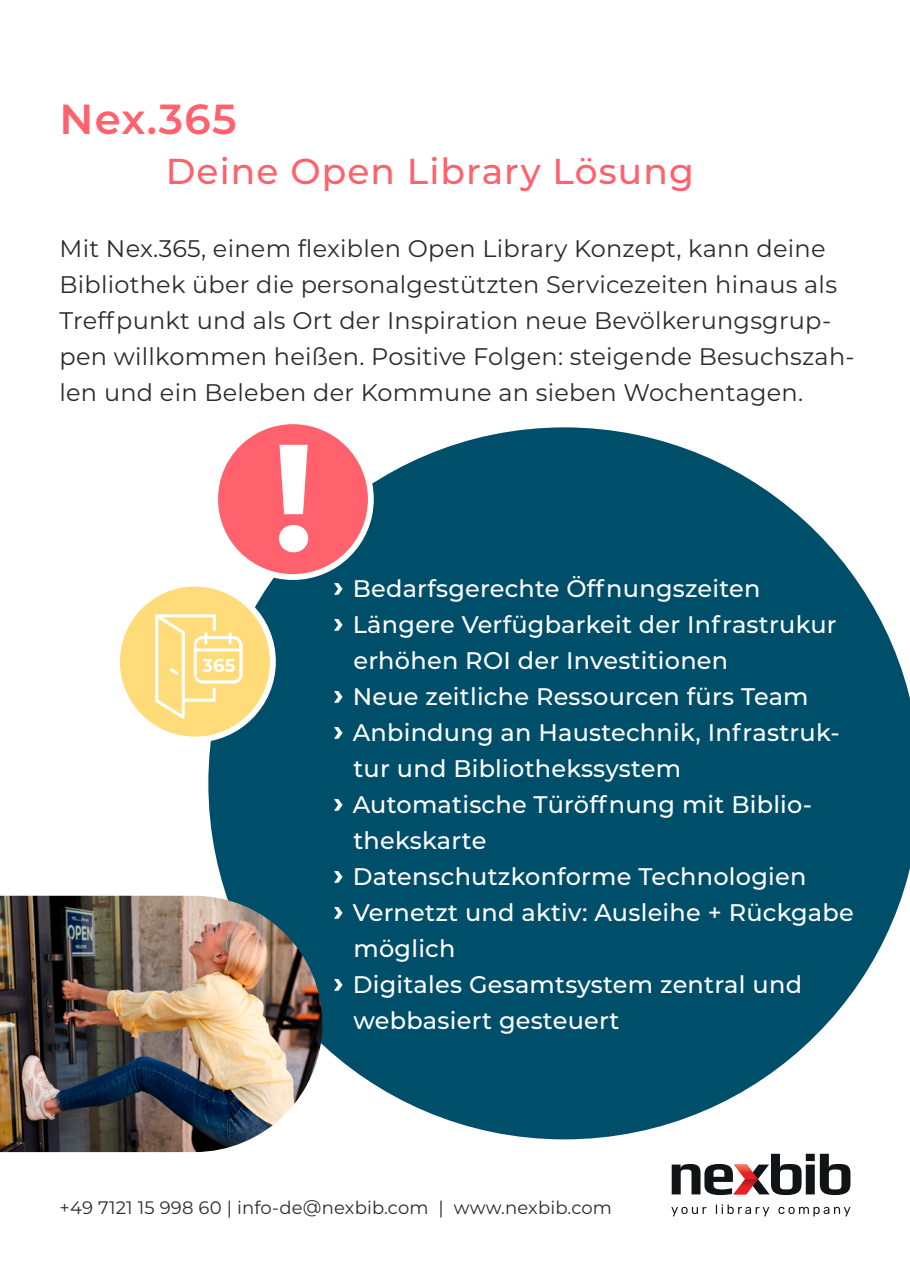
<style>
.page{position:relative;width:910px;height:1276px;background:#fff}
.page>*{position:absolute;margin:0;border:0;box-sizing:border-box;transform-origin:0 0}
.t1{font:700 151.8px "Montserrat";color:#fff}
.t2{font:600 42px "Montserrat";letter-spacing:.03em;color:#ff616d}
.t3{font:500 36px "Montserrat";letter-spacing:.03em;color:#ff616d}
.t4{font:500 24px "Montserrat";letter-spacing:.01em;color:#fff}
.t5{font:24px/36px "Montserrat";letter-spacing:.01em;color:#2b2b2b}
.t6{font:18px "Montserrat";letter-spacing:.01em;color:#2b2b2b}
.s1{font-weight:700;font-size:30px}
</style>
<div class="page">
<svg style="left:672px;top:1153px;width:178px;height:42px"></svg>
<svg style="left:671px;top:1204px;width:179px;height:12px"></svg>
<svg style="left:208px;top:427px;width:702px;height:712px;background:#25687f"></svg>
<div style="left:215px;top:421px;width:156px;height:156px;background:#ff616d;border-radius:50%"></div>
<div style="left:212px;top:418px;width:162px;height:162px;border:6px solid #fff;border-radius:50%"></div>
<img style="left:0;top:895px;width:322px;height:257px">
<div style="left:117px;top:583px;width:156px;height:156px;background:#ffdc79;border-radius:50%"></div>
<svg style="left:155px;top:614px;width:88px;height:105px"></svg>
<div style="left:114px;top:581px;width:162px;height:161px;border:6px solid #fff;border-radius:50%"></div>
<h2 class="t2" style="left:60px;top:90px;width:179px">Nex.365</h2>
<h3 class="t3" style="left:166px;top:146px;width:530px">Deine Open Library Lösung</h3>
<p class="t5" style="left:60px;top:229px;width:797px">Mit Nex.365, einem flexiblen Open Library Konzept, kann deine Bibliothek über die personalgestützten Servicezeiten hinaus als Treffpunkt und als Ort der Inspiration neue Bevölkerungsgrup&shy;pen willkommen heißen. Positive Folgen: steigende Besuchszah&shy;len und ein Beleben der Kommune an sieben Wochentagen.</p>
<h1 class="t1" style="left:272px;top:388px;width:45px">!</h1>
<p class="t4" style="left:333px;top:572px;width:429px"><span class="s1">›</span> Bedarfsgerechte Öffnungszeiten</p>
<p class="t4" style="left:333px;top:608px;width:505px"><span class="s1">›</span> Längere Verfügbarkeit der Infrastrukur</p>
<p class="t4" style="left:353px;top:644px;width:376px">erhöhen ROI der Investitionen</p>
<p class="t4" style="left:333px;top:680px;width:477px"><span class="s1">›</span> Neue zeitliche Ressourcen fürs Team</p>
<p class="t4" style="left:333px;top:716px;width:508px"><span class="s1">›</span> Anbindung an Haustechnik, Infrastruk-</p>
<p class="t4" style="left:353px;top:752px;width:329px">tur und Bibliothekssystem</p>
<p class="t4" style="left:333px;top:788px;width:480px"><span class="s1">›</span> Automatische Türöffnung mit Biblio-</p>
<p class="t4" style="left:353px;top:824px;width:134px">thekskarte</p>
<p class="t4" style="left:333px;top:860px;width:474px"><span class="s1">›</span> Datenschutzkonforme Technologien</p>
<p class="t4" style="left:333px;top:896px;width:522px"><span class="s1">›</span> Vernetzt und aktiv: Ausleihe + Rückgabe</p>
<p class="t4" style="left:353px;top:932px;width:103px">möglich</p>
<p class="t4" style="left:333px;top:968px;width:470px"><span class="s1">›</span> Digitales Gesamtsystem zentral und</p>
<p class="t4" style="left:353px;top:1004px;width:267px">webbasiert gesteuert</p>
<p class="t6" style="left:60px;top:1195px;width:554px">+49 7121 15 998 60 | info-de@nexbib.com | www.nexbib.com</p>
</div>
